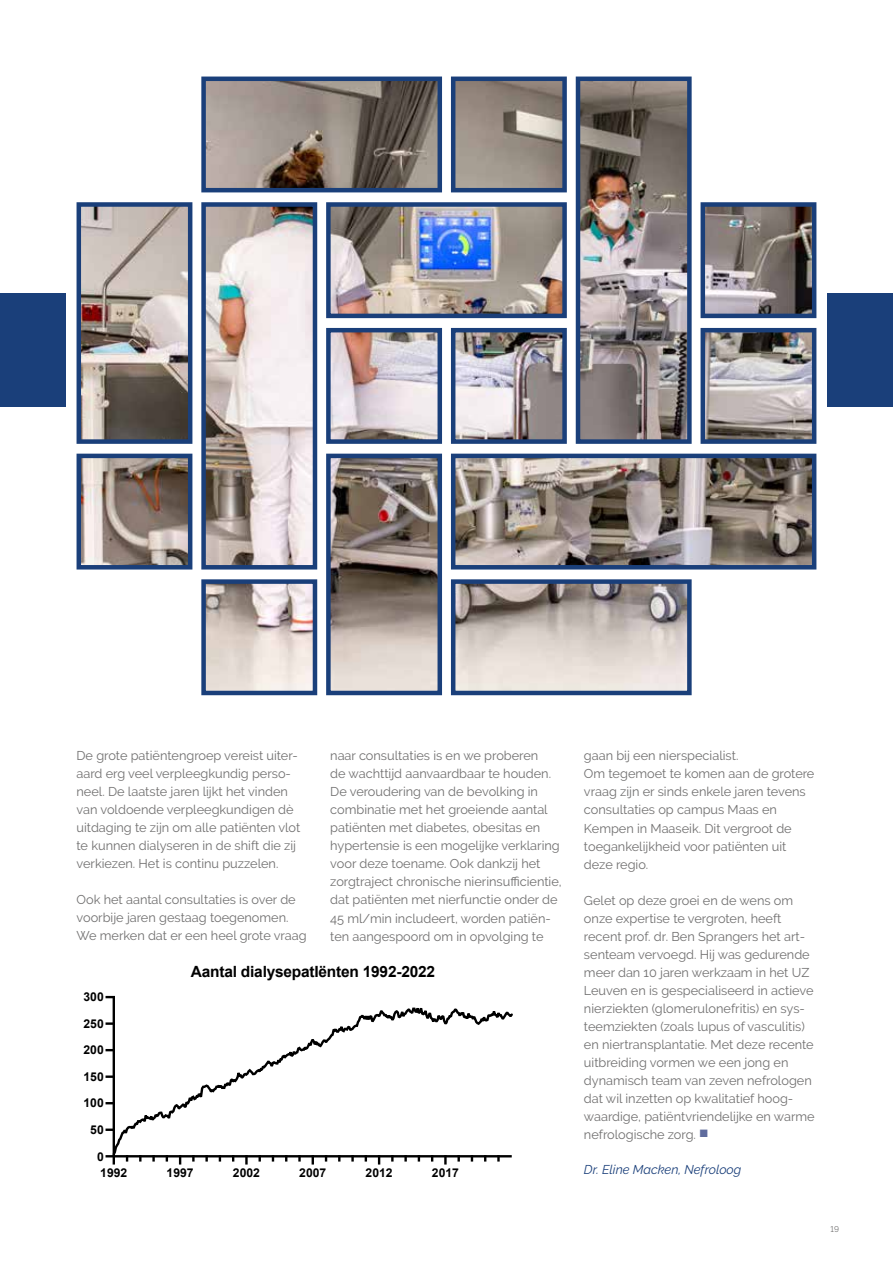
<style>
.page{position:relative;width:893px;height:1263px;background:#fff}
.page>*{position:absolute;margin:0;border:0;box-sizing:border-box;transform-origin:0 0}
.t1{font:700 15.45px "Arial";letter-spacing:-.015em;color:#000}
.t2{font:12.75px/18px "Raleway";color:#706f6f}
.t3{font:italic 12.75px "Raleway";color:#1a3f7a}
.t4{font:700 12.15px "Arial";color:#000}
.t5{font:8.25px "Raleway";color:#706f6f}
.s1{color:#5f6c9d}
</style>
<div class="page">
<div style="left:0;top:293px;width:66px;height:113px;background:#1a3f7a"></div>
<div style="left:827px;top:293px;width:66px;height:113px;background:#1a3f7a"></div>
<svg style="left:245px;top:1158px;width:3px;height:5px"></svg>
<svg style="left:444px;top:1158px;width:3px;height:5px"></svg>
<hr style="left:113px;top:997px;width:2px;height:159px;background:#000">
<svg style="left:107px;top:1155px;width:8px;height:8px"></svg>
<svg style="left:107px;top:1128px;width:6px;height:3px"></svg>
<svg style="left:107px;top:1102px;width:6px;height:2px"></svg>
<svg style="left:107px;top:1075px;width:6px;height:3px"></svg>
<svg style="left:107px;top:1049px;width:6px;height:2px"></svg>
<svg style="left:107px;top:1022px;width:6px;height:3px"></svg>
<svg style="left:107px;top:996px;width:7px;height:2px"></svg>
<svg style="left:113px;top:1007px;width:400px;height:151px"></svg>
<img style="left:82px;top:207px;width:105px;height:232px">
<div style="left:77px;top:202px;width:115px;height:242px;border:4px solid #1a3f7a"></div>
<img style="left:82px;top:459px;width:105px;height:105px">
<div style="left:77px;top:454px;width:115px;height:115px;border:4px solid #1a3f7a"></div>
<img style="left:206px;top:82px;width:231px;height:105px">
<div style="left:201px;top:77px;width:241px;height:115px;border:4px solid #1a3f7a"></div>
<img style="left:206px;top:207px;width:106px;height:357px">
<div style="left:201px;top:202px;width:116px;height:367px;border:4px solid #1a3f7a"></div>
<img style="left:206px;top:584px;width:106px;height:106px">
<div style="left:201px;top:579px;width:116px;height:116px;border:4px solid #1a3f7a"></div>
<img style="left:331px;top:333px;width:106px;height:106px">
<div style="left:326px;top:328px;width:116px;height:116px;border:4px solid #1a3f7a"></div>
<img style="left:331px;top:459px;width:106px;height:231px">
<div style="left:326px;top:454px;width:116px;height:241px;border:4px solid #1a3f7a"></div>
<img style="left:456px;top:82px;width:106px;height:105px">
<div style="left:451px;top:77px;width:116px;height:115px;border:4px solid #1a3f7a"></div>
<img style="left:331px;top:207px;width:231px;height:106px">
<div style="left:326px;top:202px;width:241px;height:116px;border:4px solid #1a3f7a"></div>
<img style="left:456px;top:333px;width:106px;height:106px">
<div style="left:451px;top:328px;width:116px;height:116px;border:4px solid #1a3f7a"></div>
<img style="left:456px;top:459px;width:355px;height:105px">
<div style="left:451px;top:454px;width:365px;height:115px;border:4px solid #1a3f7a"></div>
<img style="left:456px;top:584px;width:231px;height:106px">
<div style="left:451px;top:579px;width:241px;height:116px;border:4px solid #1a3f7a"></div>
<img style="left:581px;top:82px;width:106px;height:357px">
<div style="left:576px;top:77px;width:116px;height:367px;border:4px solid #1a3f7a"></div>
<img style="left:705px;top:207px;width:106px;height:106px">
<div style="left:700px;top:202px;width:116px;height:116px;border:4px solid #1a3f7a"></div>
<img style="left:705px;top:333px;width:106px;height:106px">
<div style="left:700px;top:328px;width:116px;height:116px;border:4px solid #1a3f7a"></div>
<p class="t2" style="left:77px;top:747px;width:225px">De grote patiëntengroep vereist uiter&shy;aard erg veel verpleegkundig perso&shy;neel. De laatste jaren lijkt het vinden van voldoende verpleegkundigen dè uitdaging te zijn om alle patiënten vlot te kunnen dialyseren in de shift die zij verkiezen. Het is continu puzzelen.</p>
<p class="t2" style="left:77px;top:891px;width:232px">Ook het aantal consultaties is over de voorbije jaren gestaag toegenomen.<br>We merken dat er een heel grote vraag</p>
<p class="t2" style="left:330px;top:747px;width:233px">naar consultaties is en we proberen<br>de wachttijd aanvaardbaar te houden.<br>De veroudering van de bevolking in combinatie met het groeiende aantal patiënten met diabetes, obesitas en hypertensie is een mogelijke verklaring voor deze toename. Ook dankzij het zorgtraject chronische nierinsufficientie, dat patiënten met nierfunctie onder de 45 ml/min includeert, worden patiën&shy;ten aangespoord om in opvolging te</p>
<p class="t2" style="left:584px;top:747px;width:232px">gaan bij een nierspecialist.<br>Om tegemoet te komen aan de grotere vraag zijn er sinds enkele jaren tevens consultaties op campus Maas en<br>Kempen in Maaseik. Dit vergroot de toegankelijkheid voor patiënten uit deze regio.</p>
<p class="t2" style="left:584px;top:891px;width:232px">Gelet op deze groei en de wens om onze expertise te vergroten, heeft recent prof. dr. Ben Sprangers het art&shy;senteam vervoegd. Hij was gedurende meer dan 10 jaren werkzaam in het UZ Leuven en is gespecialiseerd in actieve nierziekten (glomerulonefritis) en sys&shy;teemziekten (zoals lupus of vasculitis) en niertransplantatie. Met deze recente uitbreiding vormen we een jong en dynamisch team van zeven nefrologen dat wil inzetten op kwalitatief hoog&shy;waardige, patiëntvriendelijke en warme nefrologische zorg. <span class="s1">■</span></p>
<p class="t1" style="left:191px;top:961px;width:246px">Aantal dialysepatIënten 1992-2022</p>
<p class="t4" style="left:84px;top:989px;width:22px">300</p>
<p class="t4" style="left:84px;top:1015px;width:22px">250</p>
<p class="t4" style="left:84px;top:1042px;width:22px">200</p>
<p class="t4" style="left:84px;top:1069px;width:22px">150</p>
<p class="t4" style="left:84px;top:1095px;width:22px">100</p>
<p class="t4" style="left:90px;top:1122px;width:15px">50</p>
<p class="t4" style="left:97px;top:1148px;width:8px">0</p>
<p class="t4" style="left:100px;top:1165px;width:29px">1992</p>
<p class="t4" style="left:167px;top:1165px;width:29px">1997</p>
<p class="t4" style="left:233px;top:1165px;width:29px">2002</p>
<p class="t4" style="left:299px;top:1165px;width:29px">2007</p>
<p class="t4" style="left:366px;top:1165px;width:29px">2012</p>
<p class="t4" style="left:432px;top:1165px;width:29px">2017</p>
<p class="t3" style="left:584px;top:1162px;width:159px">Dr. Eline Macken, Nefroloog</p>
<p class="t5" style="left:831px;top:1224px;width:10px">19</p>
</div>
